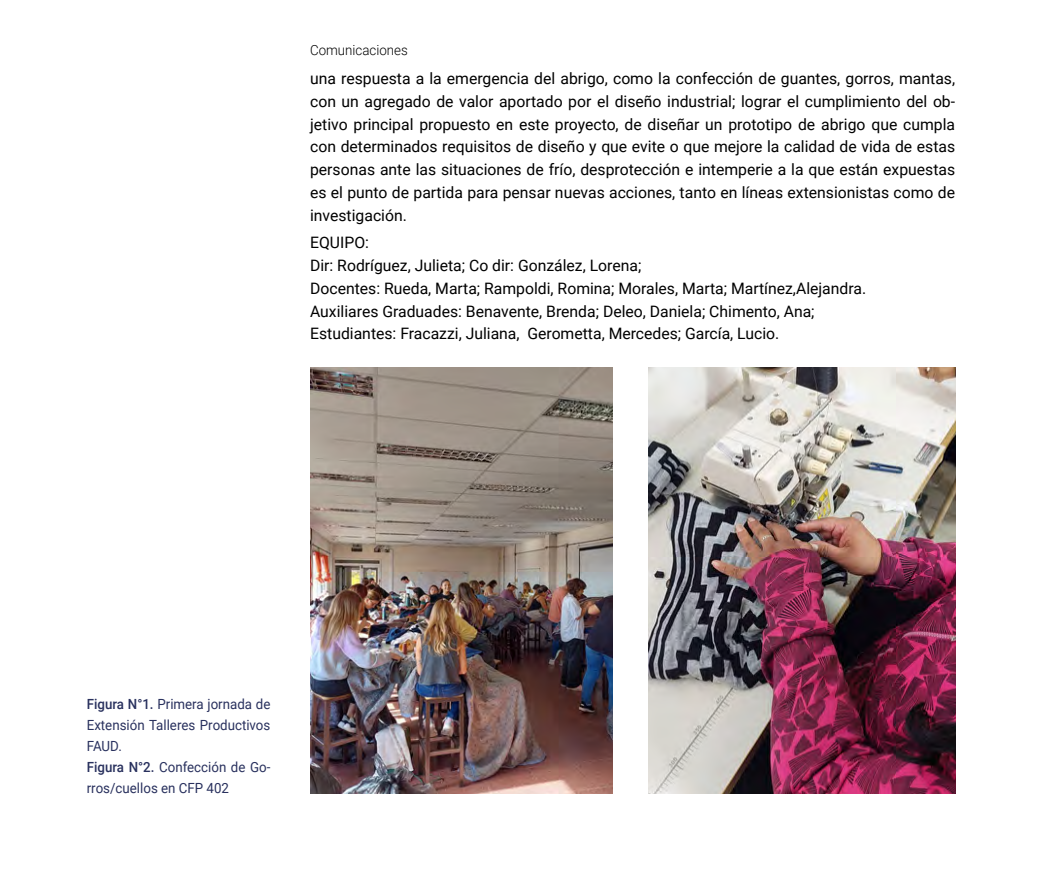
<style>
.page{position:relative;width:1042px;height:893px;background:#fff}
.page>*{position:absolute;margin:0;border:0;box-sizing:border-box;transform-origin:0 0}
.Heading_1{font:15.75px/22.8px "Roboto";color:#000;text-align:justify}
.Resaltado_texto_-_II{font:14px/21px "Roboto";color:#29315e;text-align:justify;scale:.95 1}
.Resaltado_texto_-_II-2{font:300 14px "Roboto";color:#000;scale:.95 1}
.s1{font-weight:500}
</style>
<div class="page">
<img style="left:310px;top:367px;width:303px;height:427px">
<img style="left:649px;top:367px;width:306px;height:427px">
<p class="Resaltado_texto_-_II-2" style="left:310px;top:40px;width:104px">Comunicaciones</p>
<p class="Heading_1" style="left:310px;top:67px;width:646px">una respuesta a la emergencia del abrigo, como la confección de guantes, gorros, mantas, con un agregado de valor aportado por el diseño industrial; lograr el cumplimiento del ob&shy;jetivo principal propuesto en este proyecto, de diseñar un prototipo de abrigo que cumpla con determinados requisitos de diseño y que evite o que mejore la calidad de vida de estas personas ante las situaciones de frío, desprotección e intemperie a la que están expuestas es el punto de partida para pensar nuevas acciones, tanto en líneas extensionistas como de investigación.</p>
<p class="Heading_1" style="left:310px;top:231px;width:60px">EQUIPO:</p>
<p class="Heading_1" style="left:310px;top:254px;width:333px">Dir: Rodríguez, Julieta; Co dir: González, Lorena;</p>
<p class="Heading_1" style="left:310px;top:276px;width:557px">Docentes: Rueda, Marta; Rampoldi, Romina; Morales, Marta; Martínez,Alejandra.</p>
<p class="Heading_1" style="left:310px;top:299px;width:506px">Auxiliares Graduades: Benavente, Brenda; Deleo, Daniela; Chimento, Ana;</p>
<p class="Heading_1" style="left:310px;top:322px;width:471px">Estudiantes: Fracazzi, Juliana, Gerometta, Mercedes; García, Lucio.</p>
<p class="Resaltado_texto_-_II" style="left:87px;top:693px;width:195px"><span class="s1">Figura N°1.</span> Primera jornada de Extensión Talleres Productivos FAUD.</p>
<p class="Resaltado_texto_-_II" style="left:87px;top:756px;width:195px"><span class="s1">Figura N°2.</span> Confección de Go&shy;rros/cuellos en CFP 402</p>
</div>
